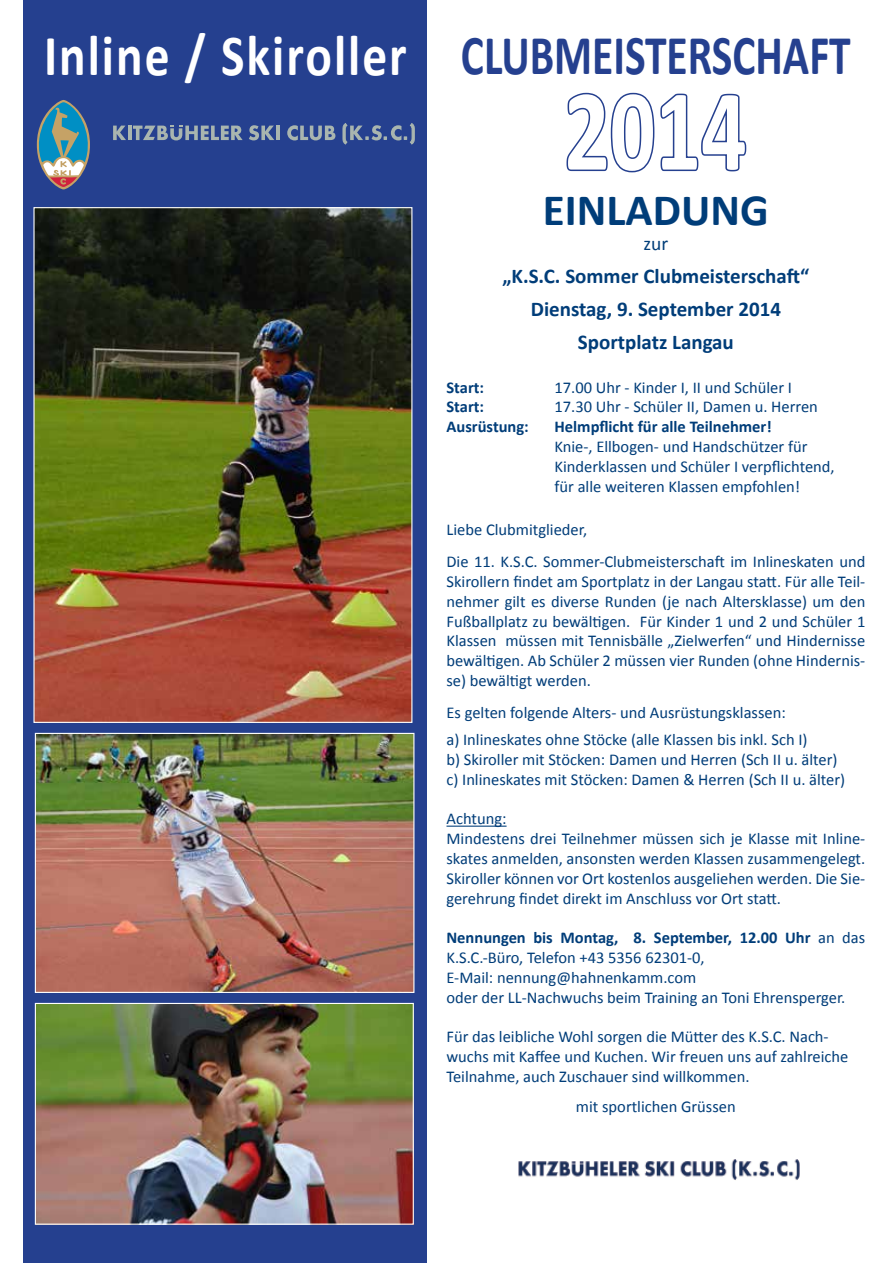
<style>
.page{position:relative;width:893px;height:1263px;background:#fff}
.page>*{position:absolute;margin:0;border:0;box-sizing:border-box;transform-origin:0 0}
.t1{font:700 117px "Calibri";color:#fff;scale:.77 1}
.t2{font:700 58.5px "Calibri";letter-spacing:.04em;color:#fff;scale:.85 1}
.t3{font:700 56.55px "Calibri";color:#25408f;scale:.77 1}
.t4{font:700 45px "Calibri";color:#003d79}
.t5{font:700 21px/33px "Calibri";color:#003d79;text-align:center}
.t6{font:19.5px "Calibri";color:#003d79}
.t7{font:16.5px/19.8px "Calibri";color:#003d79}
.t8{font:700 16.5px "Calibri";color:#003d79}
.s1{font-weight:700}
</style>
<div class="page">
<hr style="left:446px;top:826px;width:61px;height:1px;background:#003d79">
<div style="left:23px;top:0;width:404px;height:1263px;background:#25408f"></div>
<svg style="left:566px;top:92px;width:181px;height:81px"></svg>
<img style="left:35px;top:209px;width:375px;height:512px">
<img style="left:37px;top:735px;width:375px;height:256px">
<div style="left:35px;top:733px;width:379px;height:260px;border:1px solid #fff"></div>
<img style="left:37px;top:1005px;width:375px;height:218px">
<div style="left:35px;top:1003px;width:379px;height:222px;border:1px solid #fff"></div>
<svg style="left:37px;top:100px;width:53px;height:89px"></svg>
<svg style="left:113px;top:126px;width:13px;height:14px"></svg>
<hr style="left:128px;top:126px;width:3px;height:14px;background:#a9b5af">
<svg style="left:249px;top:125px;width:25px;height:15px"></svg>
<hr style="left:276px;top:126px;width:4px;height:14px;background:#a9b5af">
<svg style="left:287px;top:125px;width:48px;height:15px"></svg>
<svg style="left:133px;top:126px;width:110px;height:14px"></svg>
<svg style="left:342px;top:123px;width:73px;height:22px"></svg>
<img style="left:519px;top:1159px;width:280px;height:21px">
<h2 class="t2" style="left:44px;top:18px;width:428px">Inline / Skiroller</h2>
<h3 class="t3" style="left:461px;top:19px;width:508px">CLUBMEISTERSCHAFT</h3>
<h1 class="t1" style="left:564px;top:56px;width:239px">2014</h1>
<h3 class="t4" style="left:543px;top:181px;width:227px">EINLADUNG</h3>
<p class="t6" style="left:644px;top:231px;width:26px">zur</p>
<p class="t5" style="left:502px;top:260px;width:308px">„K.S.C. Sommer Clubmeisterschaft“<br>Dienstag, 9. September 2014<br>Sportplatz Langau</p>
<p class="t8" style="left:446px;top:376px;width:39px">Start:</p>
<p class="t7" style="left:554px;top:377px;width:239px">17.00 Uhr - Kinder I, II und Schüler I</p>
<p class="t8" style="left:446px;top:396px;width:39px">Start:</p>
<p class="t7" style="left:554px;top:397px;width:265px">17.30 Uhr - Schüler II, Damen u. Herren</p>
<p class="t8" style="left:446px;top:416px;width:84px">Ausrüstung:</p>
<p class="t8" style="left:554px;top:416px;width:219px">Helmpflicht für alle Teilnehmer!</p>
<p class="t7" style="left:554px;top:437px;width:282px">Knie-, Ellbogen- und Handschützer für<br>Kinderklassen und Schüler I verpflichtend, für alle weiteren Klassen empfohlen!</p>
<p class="t7" style="left:446px;top:514px;width:420px;line-height:31.8px">Liebe Clubmitglieder,<br>Die 11. K.S.C. Sommer-Clubmeisterschaft im Inlineskaten und</p>
<p class="t7" style="left:446px;top:572px;width:420px;text-align:justify">Skirollern findet am Sportplatz in der Langau statt. Für alle Teil&shy;nehmer gilt es diverse Runden (je nach Altersklasse) um den Fußballplatz zu bewältigen. Für Kinder 1 und 2 und Schüler 1<br>Klassen müssen mit Tennisbälle „Zielwerfen“ und Hindernisse bewältigen. Ab Schüler 2 müssen vier Runden (ohne Hindernis&shy;se) bewältigt werden.</p>
<p class="t7" style="left:446px;top:699px;width:363px;line-height:27.3px">Es gelten folgende Alters- und Ausrüstungsklassen:<br>a) Inlineskates ohne Stöcke (alle Klassen bis inkl. Sch I)</p>
<p class="t7" style="left:446px;top:749px;width:400px">b) Skiroller mit Stöcken: Damen und Herren (Sch II u. älter) c) Inlineskates mit Stöcken: Damen &amp; Herren (Sch II u. älter)</p>
<p class="t7" style="left:446px;top:809px;width:420px">Achtung:<br>Mindestens drei Teilnehmer müssen sich je Klasse mit Inline&shy;skates anmelden, ansonsten werden Klassen zusammengelegt.<br>Skiroller können vor Ort kostenlos ausgeliehen werden. Die Sie&shy;gerehrung findet direkt im Anschluss vor Ort statt.</p>
<p class="t7" style="left:446px;top:928px;width:420px"><span class="s1">Nennungen bis Montag, 8. September, 12.00 Uhr</span> an das K.S.C.-Büro, Telefon +43 5356 62301-0,<br>E-Mail: nennung@hahnenkamm.com<br>oder der LL-Nachwuchs beim Training an Toni Ehrensperger.</p>
<p class="t7" style="left:446px;top:1027px;width:403px">Für das leibliche Wohl sorgen die Mütter des K.S.C. Nach&shy;wuchs mit Kaffee und Kuchen. Wir freuen uns auf zahlreiche<br>Teilnahme, auch Zuschauer sind willkommen.</p>
<p class="t7" style="left:576px;top:1097px;width:161px">mit sportlichen Grüssen</p>
</div>
